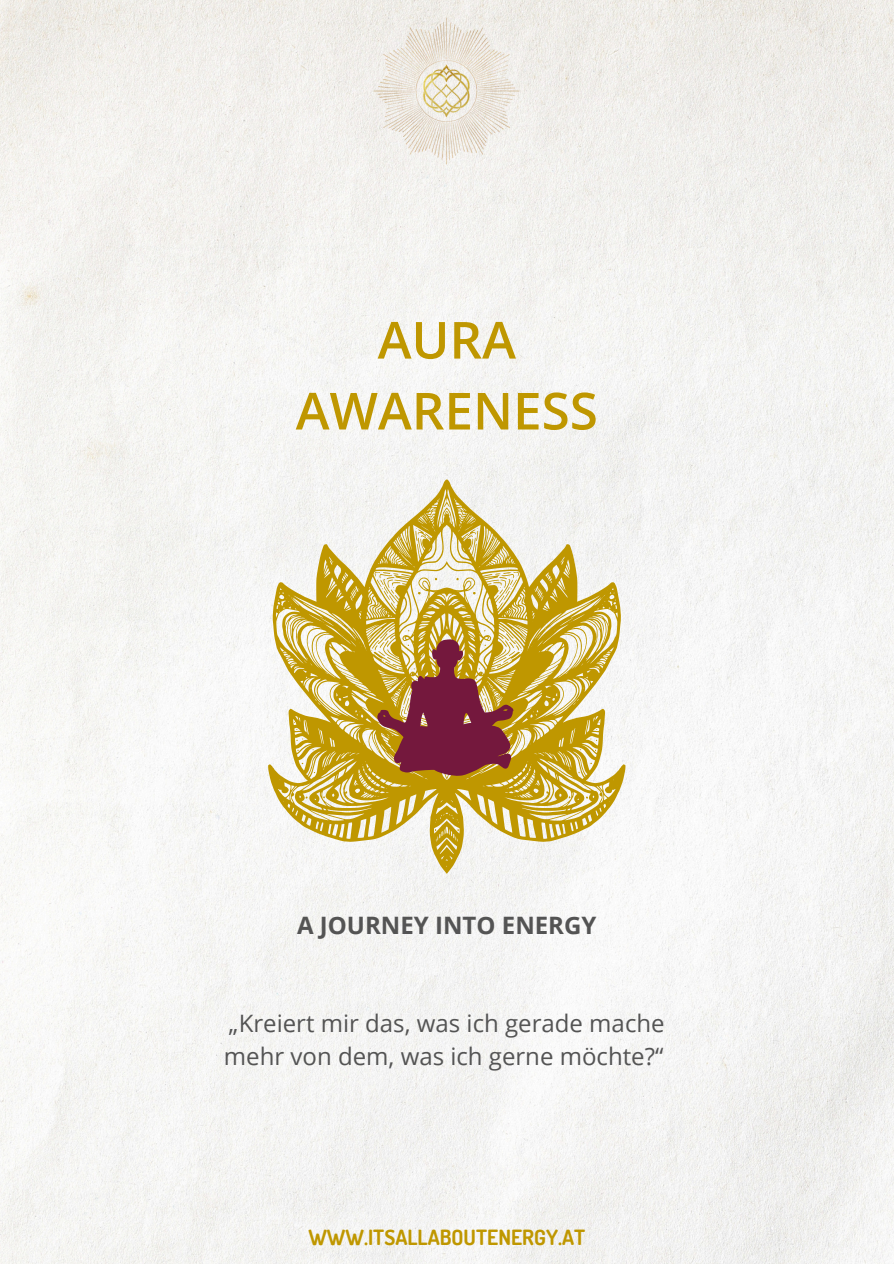
<style>
.page{position:relative;width:894px;height:1264px;background:#fff}
.page>*{position:absolute;margin:0;border:0;box-sizing:border-box;transform-origin:0 0}
.t1{font:600 51.15px/70.8px "Open Sans";color:#bf9700;text-align:center}
.t2{font:24px/32.7px "Open Sans";color:#545454}
.t3{font:700 24px "Open Sans";color:#545454}
.t4{font:700 21px "Dosis";color:#bf9700}
</style>
<div class="page">
<img style="left:0;top:0;width:893px;height:1263px">
<img style="left:355px;top:0;width:182px;height:182px">
<svg style="left:268px;top:479px;width:356px;height:394px"></svg>
<svg style="left:377px;top:639px;width:138px;height:137px;background:#a16544"></svg>
<h1 class="t1" style="left:295px;top:303px;width:303px">AURA<br>AWARENESS</h1>
<p class="t3" style="left:297px;top:908px;width:301px">A JOURNEY INTO ENERGY</p>
<p class="t2" style="left:224px;top:1006px;width:442px">„Kreiert mir das, was ich gerade mache mehr von dem, was ich gerne möchte?“</p>
<p class="t4" style="left:308px;top:1223px;width:278px">WWW.ITSALLABOUTENERGY.AT</p>
</div>
